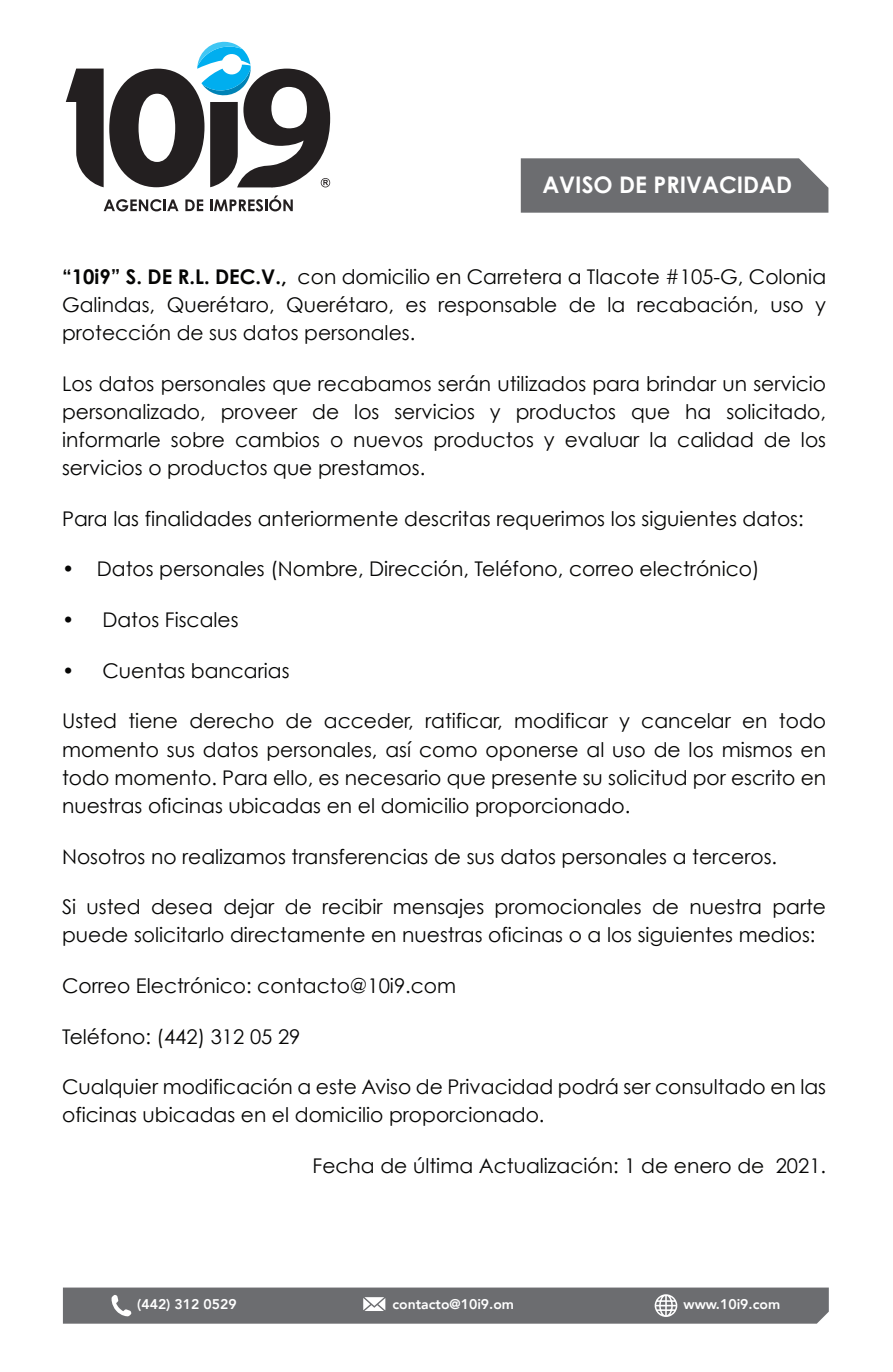
<style>
.page{position:relative;width:893px;height:1372px;background:#fff}
.page>*{position:absolute;margin:0;border:0;box-sizing:border-box;transform-origin:0 0}
.t1{font:700 22.95px "Century Gothic";color:#fff}
.t2{font:20.25px/28.1px "Century Gothic";color:#050504;text-align:justify}
.t3{font:800 13.95px "Avenir";color:#fff}
.s1{font-weight:700}
</style>
<div class="page">
<div style="left:521px;top:158px;width:307px;height:55px;background:#6c6d70"></div>
<svg style="left:104px;top:199px;width:74px;height:12px"></svg>
<svg style="left:185px;top:199px;width:18px;height:12px"></svg>
<svg style="left:210px;top:195px;width:83px;height:16px"></svg>
<svg style="left:66px;top:41px;width:264px;height:146px"></svg>
<div style="left:63px;top:1287px;width:766px;height:36px;background:#6c6d70"></div>
<p class="t1" style="left:542px;top:167px;width:251px">AVISO DE PRIVACIDAD</p>
<p class="t2" style="left:62px;top:262px;width:766px"><span class="s1">“10i9” S. DE R.L. DEC.V.,</span> con domicilio en Carretera a Tlacote #105-G, Colonia Galindas, Querétaro, Querétaro, es responsable de la recabación, uso y protección de sus datos personales.</p>
<p class="t2" style="left:62px;top:369px;width:766px">Los datos personales que recabamos serán utilizados para brindar un servicio personalizado, proveer de los servicios y productos que ha solicitado, informarle sobre cambios o nuevos productos y evaluar la calidad de los servicios o productos que prestamos.</p>
<p class="t2" style="left:62px;top:504px;width:743px">Para las finalidades anteriormente descritas requerimos los siguientes datos:</p>
<p class="t2" style="left:62px;top:554px;width:699px">• Datos personales (Nombre, Dirección, Teléfono, correo electrónico)</p>
<p class="t2" style="left:62px;top:605px;width:178px">• Datos Fiscales</p>
<p class="t2" style="left:62px;top:656px;width:229px">• Cuentas bancarias</p>
<p class="t2" style="left:62px;top:706px;width:766px">Usted tiene derecho de acceder, ratificar, modificar y cancelar en todo momento sus datos personales, así como oponerse al uso de los mismos en todo momento. Para ello, es necesario que presente su solicitud por escrito en nuestras oficinas ubicadas en el domicilio proporcionado.</p>
<p class="t2" style="left:62px;top:841px;width:716px">Nosotros no realizamos transferencias de sus datos personales a terceros.</p>
<p class="t2" style="left:62px;top:892px;width:765px">Si usted desea dejar de recibir mensajes promocionales de nuestra parte puede solicitarlo directamente en nuestras oficinas o a los siguientes medios:</p>
<p class="t2" style="left:62px;top:971px;width:396px">Correo Electrónico: contacto@10i9.com</p>
<p class="t2" style="left:62px;top:1021px;width:240px">Teléfono: (442) 312 05 29</p>
<p class="t2" style="left:62px;top:1072px;width:765px">Cualquier modificación a este Aviso de Privacidad podrá ser consultado en las oficinas ubicadas en el domicilio proporcionado.</p>
<p class="t2" style="left:313px;top:1151px;width:515px">Fecha de última Actualización: 1 de enero de 2021.</p>
<p class="t3" style="left:137px;top:1293px;width:101px">(442) 312 0529</p>
<p class="t3" style="left:393px;top:1292px;width:123px">contacto@10i9.om</p>
<p class="t3" style="left:684px;top:1293px;width:98px">www.10i9.com</p>
</div>
